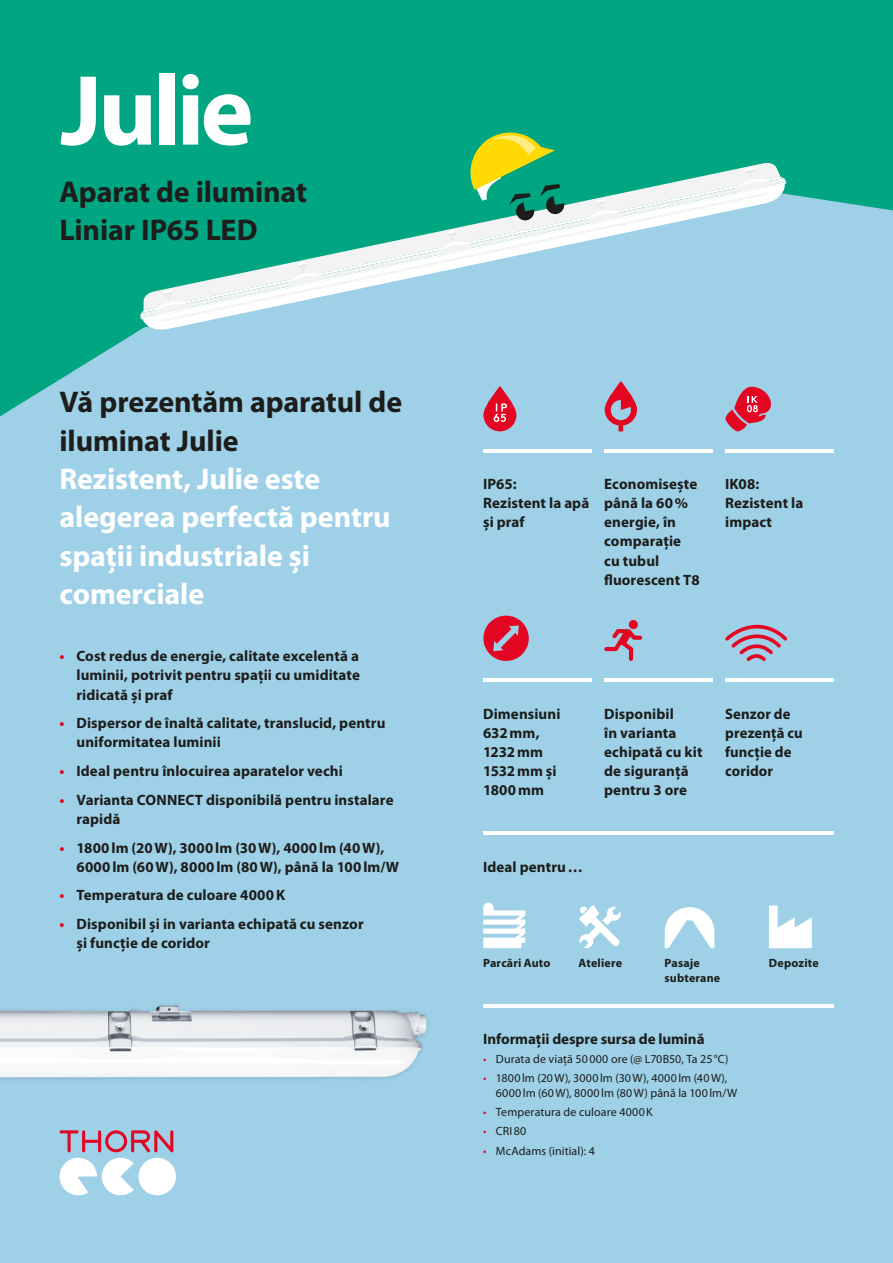
<style>
.page{position:relative;width:893px;height:1263px;background:#9ed1e8}
.page>*{position:absolute;margin:0;border:0;box-sizing:border-box;transform-origin:0 0}
.t1{font:700 100.65px "Myriad Pro";letter-spacing:-.04em;color:#fff}
.t2{font:700 30px/38.2px "Myriad Pro";letter-spacing:-.005em;color:#fff}
.t3{font:700 30px/38.2px "Myriad Pro";letter-spacing:-.005em;color:#1d1d1b}
.t4{font:700 15px/19.2px "Myriad Pro";letter-spacing:.005em;color:#1d1d1b}
.t5{font:12px/14.9px "Myriad Pro";letter-spacing:.005em;color:#1d1d1b}
.t6{font:700 12px/14.9px "Myriad Pro";letter-spacing:.015em;color:#1d1d1b}
.s1{color:#e40522}
</style>
<div class="page">
<svg style="left:0;top:0;width:893px;height:416px;fill:#00a582"></svg>
<svg style="left:140px;top:128px;width:646px;height:204px"></svg>
<img style="left:0;top:1005px;width:428px;height:75px">
<hr style="left:483px;top:1004px;width:350px;height:3px;background:#fff">
<hr style="left:483px;top:832px;width:350px;height:3px;background:#fff">
<svg style="left:605px;top:381px;width:32px;height:50px"></svg>
<svg style="left:725px;top:387px;width:46px;height:44px"></svg>
<svg style="left:483px;top:386px;width:33px;height:45px"></svg>
<svg style="left:494px;top:403px;width:13px;height:19px"></svg>
<svg style="left:483px;top:616px;width:46px;height:45px"></svg>
<svg style="left:604px;top:629px;width:38px;height:32px"></svg>
<div style="left:629px;top:620px;width:9px;height:9px;background:#e40522;border-radius:50%"></div>
<svg style="left:483px;top:903px;width:42px;height:45px"></svg>
<svg style="left:579px;top:904px;width:42px;height:44px"></svg>
<svg style="left:665px;top:907px;width:49px;height:41px"></svg>
<hr style="left:725px;top:449px;width:108px;height:3px;background:#fff">
<hr style="left:604px;top:449px;width:108px;height:3px;background:#fff">
<hr style="left:604px;top:679px;width:108px;height:3px;background:#fff">
<hr style="left:483px;top:449px;width:108px;height:3px;background:#fff">
<hr style="left:483px;top:679px;width:108px;height:3px;background:#fff">
<svg style="left:769px;top:905px;width:43px;height:43px"></svg>
<svg style="left:725px;top:625px;width:62px;height:36px"></svg>
<hr style="left:725px;top:679px;width:108px;height:3px;background:#fff">
<div style="left:138px;top:1158px;width:38px;height:37px;background:#fff;border-radius:50%"></div>
<svg style="left:60px;top:1130px;width:113px;height:65px"></svg>
<h1 class="t1" style="left:61px;top:54px;width:194px">Julie</h1>
<h2 class="t3" style="left:60px;top:173px;width:249px">Aparat de iluminat<br>Liniar IP65 LED</h2>
<h2 class="t3" style="left:60px;top:384px;width:344px">Vă prezentăm aparatul de iluminat Julie</h2>
<h2 class="t2" style="left:60px;top:460px;width:333px">Rezistent, Julie este alegerea perfectă pentru spaţii industriale și comerciale</h2>
<p class="t4" style="left:77px;top:647px;width:285px;text-align:justify;text-indent:-17px"><span class="s1">•</span> Cost redus de energie, calitate excelentă a luminii, potrivit pentru spaţii cu umiditate ridicată și praf</p>
<p class="t4" style="left:77px;top:714px;width:310px;text-indent:-17px"><span class="s1">•</span> Dispersor de înaltă calitate, translucid, pentru uniformitatea luminii</p>
<p class="t4" style="left:60px;top:762px;width:285px"><span class="s1">•</span> Ideal pentru înlocuirea aparatelor vechi</p>
<p class="t4" style="left:77px;top:790px;width:319px;text-indent:-17px"><span class="s1">•</span> Varianta CONNECT disponibilă pentru instalare rapidă</p>
<p class="t4" style="left:77px;top:838px;width:324px;text-indent:-17px"><span class="s1">•</span> 1800 lm (20 W), 3000 lm (30 W), 4000 lm (40 W),<br>6000 lm (60 W), 8000 lm (80 W), până la 100 lm/W</p>
<p class="t4" style="left:60px;top:886px;width:227px"><span class="s1">•</span> Temperatura de culoare 4000 K</p>
<p class="t4" style="left:77px;top:915px;width:289px;text-indent:-17px"><span class="s1">•</span> Disponibil și in varianta echipată cu senzor și funcţie de coridor</p>
<p class="t4" style="left:483px;top:475px;width:108px">IP65:<br>Rezistent la apă și praf</p>
<p class="t4" style="left:604px;top:475px;width:97px">Economisește până la 60 % energie, în comparaţie cu tubul fluorescent T8</p>
<p class="t4" style="left:725px;top:475px;width:80px">IK08:<br>Rezistent la impact</p>
<p class="t4" style="left:483px;top:704px;width:79px">Dimensiuni<br>632 mm,<br>1232 mm<br>1532 mm și<br>1800 mm</p>
<p class="t4" style="left:604px;top:704px;width:100px">Disponibil<br>în varianta echipată cu kit de siguranţă pentru 3 ore</p>
<p class="t4" style="left:725px;top:704px;width:79px">Senzor de prezenţă cu funcţie de coridor</p>
<p class="t4" style="left:483px;top:857px;width:101px">Ideal pentru …</p>
<p class="t6" style="left:483px;top:956px;width:69px">Parcări Auto</p>
<p class="t6" style="left:579px;top:956px;width:45px">Ateliere</p>
<p class="t6" style="left:665px;top:956px;width:57px">Pasaje subterane</p>
<p class="t6" style="left:769px;top:956px;width:51px">Depozite</p>
<p class="t4" style="left:483px;top:1029px;width:223px">Informaţii despre sursa de lumină</p>
<p class="t5" style="left:483px;top:1051px;width:247px"><span class="s1">•</span> Durata de viaţă 50 000 ore (@ L70B50, Ta 25 °C)</p>
<p class="t5" style="left:496px;top:1070px;width:243px;text-indent:-13px"><span class="s1">•</span> 1800 lm (20 W), 3000 lm (30 W), 4000 lm (40 W),<br>6000 lm (60 W), 8000 lm (80 W) până la 100 lm/W</p>
<p class="t5" style="left:483px;top:1104px;width:171px"><span class="s1">•</span> Temperatura de culoare 4000 K</p>
<p class="t5" style="left:483px;top:1124px;width:45px"><span class="s1">•</span> CRI 80</p>
<p class="t5" style="left:483px;top:1143px;width:113px"><span class="s1">•</span> McAdams (initial): 4</p>
</div>
